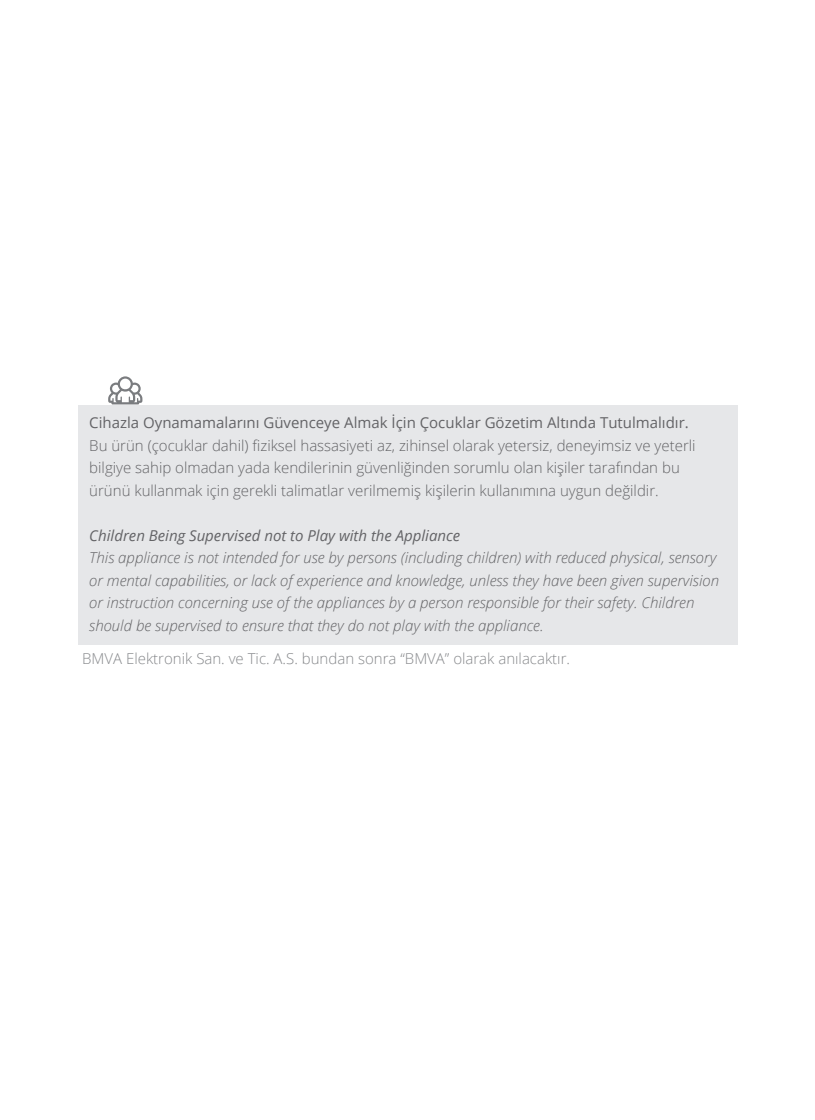
<style>
.page{position:relative;width:815px;height:1120px;background:#fff}
.page>*{position:absolute;margin:0;border:0;box-sizing:border-box;transform-origin:0 0}
.t1{font:italic 300 15px/22.5px "Open Sans";color:#636366}
.t2{font:300 15px/22.5px "Open Sans";color:#636366}
.t3{font:15px "Open Sans";color:#636366}
.t4{font:300 15px "Open Sans";color:#87898c}
.t5{font:italic 15px "Open Sans";color:#636366}
</style>
<div class="page">
<div style="left:78px;top:405px;width:659px;height:239px;background:#e6e7e9"></div>
<svg style="left:108px;top:376px;width:34px;height:28px"></svg>
<p class="t3" style="left:89px;top:413px;width:601px">Cihazla Oynamamalarını Güvenceye Almak İçin Çocuklar Gözetim Altında Tutulmalıdır.</p>
<p class="t2" style="left:89px;top:434px;width:608px">Bu ürün (çocuklar dahil) fiziksel hassasiyeti az, zihinsel olarak yetersiz, deneyimsiz ve yeterli bilgiye sahip olmadan yada kendilerinin güvenliğinden sorumlu olan kişiler tarafından bu ürünü kullanmak için gerekli talimatlar verilmemiş kişilerin kullanımına uygun değildir.</p>
<p class="t5" style="left:89px;top:525px;width:373px">Children Being Supervised not to Play with the Appliance</p>
<p class="t1" style="left:89px;top:546px;width:631px">This appliance is not intended for use by persons (including children) with reduced physical, sensory or mental capabilities, or lack of experience and knowledge, unless they have been given supervision or instruction concerning use of the appliances by a person responsible for their safety. Children should be supervised to ensure that they do not play with the appliance.</p>
<p class="t4" style="left:82px;top:648px;width:489px">BMVA Elektronik San. ve Tic. A.S. bundan sonra “BMVA” olarak anılacaktır.</p>
</div>
